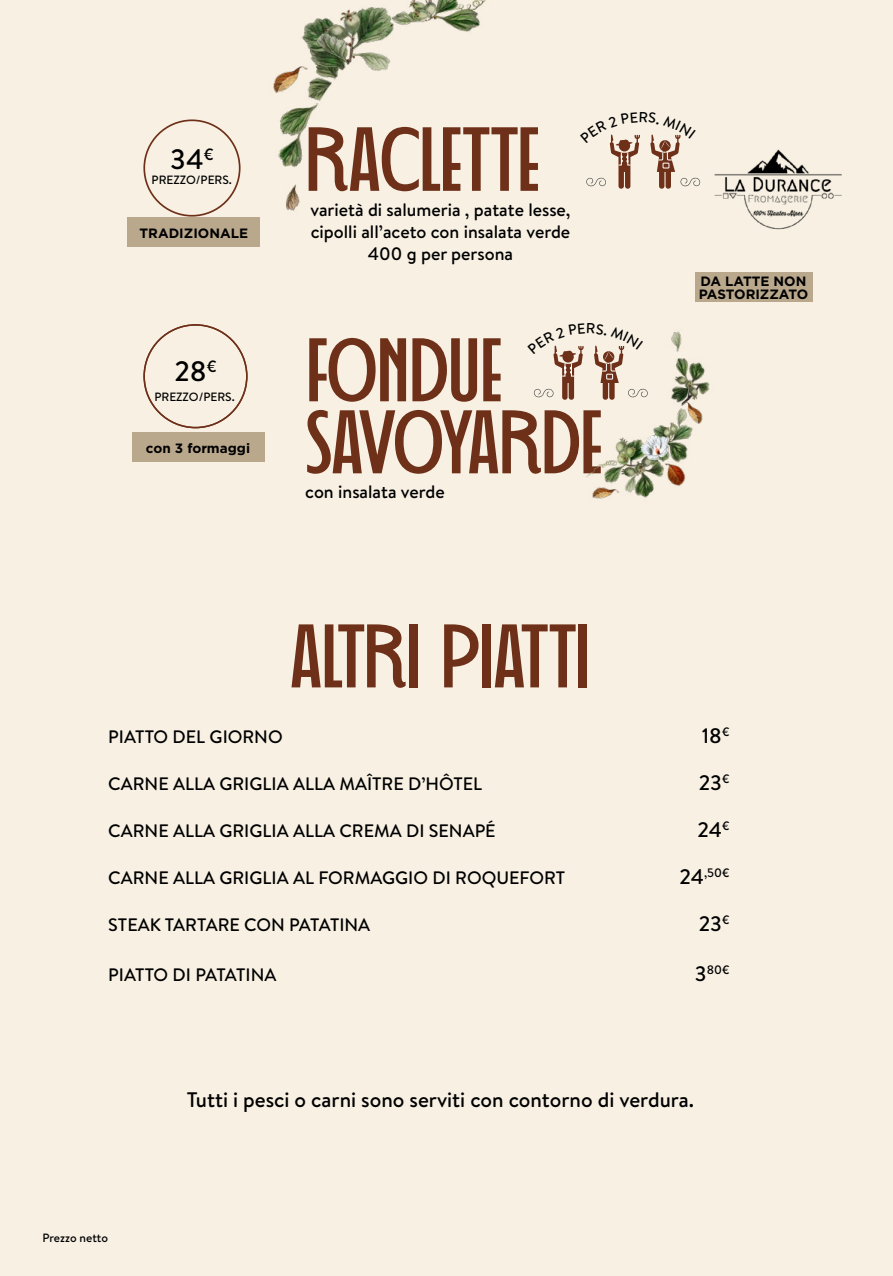
<style>
.page{position:relative;width:893px;height:1276px;background:#f7f0e3}
.page>*{position:absolute;margin:0;border:0;box-sizing:border-box;transform-origin:0 0}
.t1{font:90.75px "Decohead FREE Regular";color:#6e3018}
.t2{font:90px/72px "Decohead FREE Regular";color:#6e3018}
.t3{font:500 28.05px "Brandon Text";color:#000}
.t4{font:500 21px "Brandon Text";color:#000}
.t5{font:500 18px/21.6px "Brandon Text";color:#000;text-align:center}
.t6{font:700 13.5px/13.5px "Gotham";color:#000}
.t7{font:500 12.3px "Brandon Text";color:#000}
.t8{font:500 12px "Brandon Text";color:#000}
.s1{font-size:21px}
</style>
<div class="page">
<div style="left:128px;top:218px;width:132px;height:29px;background:#baa88c"></div>
<div style="left:132px;top:432px;width:132px;height:30px;background:#baa88c"></div>
<div style="left:695px;top:272px;width:117px;height:30px;background:#baa88c"></div>
<img style="left:246px;top:0;width:240px;height:218px">
<img style="left:586px;top:331px;width:124px;height:168px">
<div style="left:143px;top:119px;width:98px;height:98px;border:2px solid #6e3018;border-radius:50%"></div>
<div style="left:143px;top:324px;width:105px;height:104px;border:2px solid #6e3018;border-radius:50%"></div>
<img style="left:714px;top:149px;width:128px;height:81px">
<svg style="left:533px;top:331px;width:115px;height:69px"></svg>
<svg style="left:586px;top:134px;width:114px;height:55px"></svg>
<h3 class="t3" style="left:170px;top:140px;width:45px">34<sup>€</sup></h3>
<p class="t8" style="left:152px;top:172px;width:82px">PREZZO/PERS.</p>
<p class="t6" style="left:139px;top:226px;width:110px">TRADIZIONALE</p>
<h3 class="t3" style="left:174px;top:352px;width:44px">28<sup>€</sup></h3>
<p class="t8" style="left:154px;top:389px;width:82px">PREZZO/PERS.</p>
<p class="t6" style="left:146px;top:441px;width:106px">con 3 formaggi</p>
<h1 class="t1" style="left:305px;top:106px;width:235px">RACLETTE</h1>
<p class="t5" style="left:310px;top:199px;width:262px">varietà di salumeria , patate lesse, cipolli all’aceto con insalata verde<br>400 g per persona</p>
<h2 class="t2" style="left:306px;top:334px;width:297px">FONDUE<br>SAVOYARDE</h2>
<p class="t5" style="left:305px;top:481px;width:141px">con insalata verde</p>
<h2 class="t2" style="left:291px;top:620px;width:301px">ALTRI PIATTI</h2>
<p class="t6" style="left:699px;top:274px;width:111px">DA LATTE NON<br>PASTORIZZATO</p>
<p class="t5" style="left:108px;top:726px;width:176px">PIATTO DEL GIORNO</p>
<p class="t4" style="left:702px;top:721px;width:29px">18<sup>€</sup></p>
<p class="t5" style="left:108px;top:773px;width:375px">CARNE ALLA GRIGLIA ALLA MAÎTRE D’HÔTEL</p>
<p class="t4" style="left:699px;top:768px;width:32px">23<sup>€</sup></p>
<p class="t5" style="left:108px;top:819px;width:389px">CARNE ALLA GRIGLIA ALLA CREMA DI SENAPÉ</p>
<p class="t4" style="left:697px;top:815px;width:33px">24<sup>€</sup></p>
<p class="t5" style="left:108px;top:866px;width:458px">CARNE ALLA GRIGLIA AL FORMAGGIO DI ROQUEFORT</p>
<p class="t7" style="left:679px;top:864px;width:51px"><span class="s1">24</span>,50€</p>
<p class="t5" style="left:108px;top:913px;width:263px">STEAK TARTARE CON PATATINA</p>
<p class="t4" style="left:699px;top:909px;width:32px">23<sup>€</sup></p>
<p class="t5" style="left:108px;top:963px;width:170px">PIATTO DI PATATINA</p>
<p class="t7" style="left:695px;top:961px;width:36px"><span class="s1">3</span>80€</p>
<p class="t8" style="left:43px;top:1229px;width:67px">Prezzo netto</p>
<p class="t4" style="left:187px;top:1085px;width:509px">Tutti i pesci o carni sono serviti con contorno di verdura.</p>
</div>
